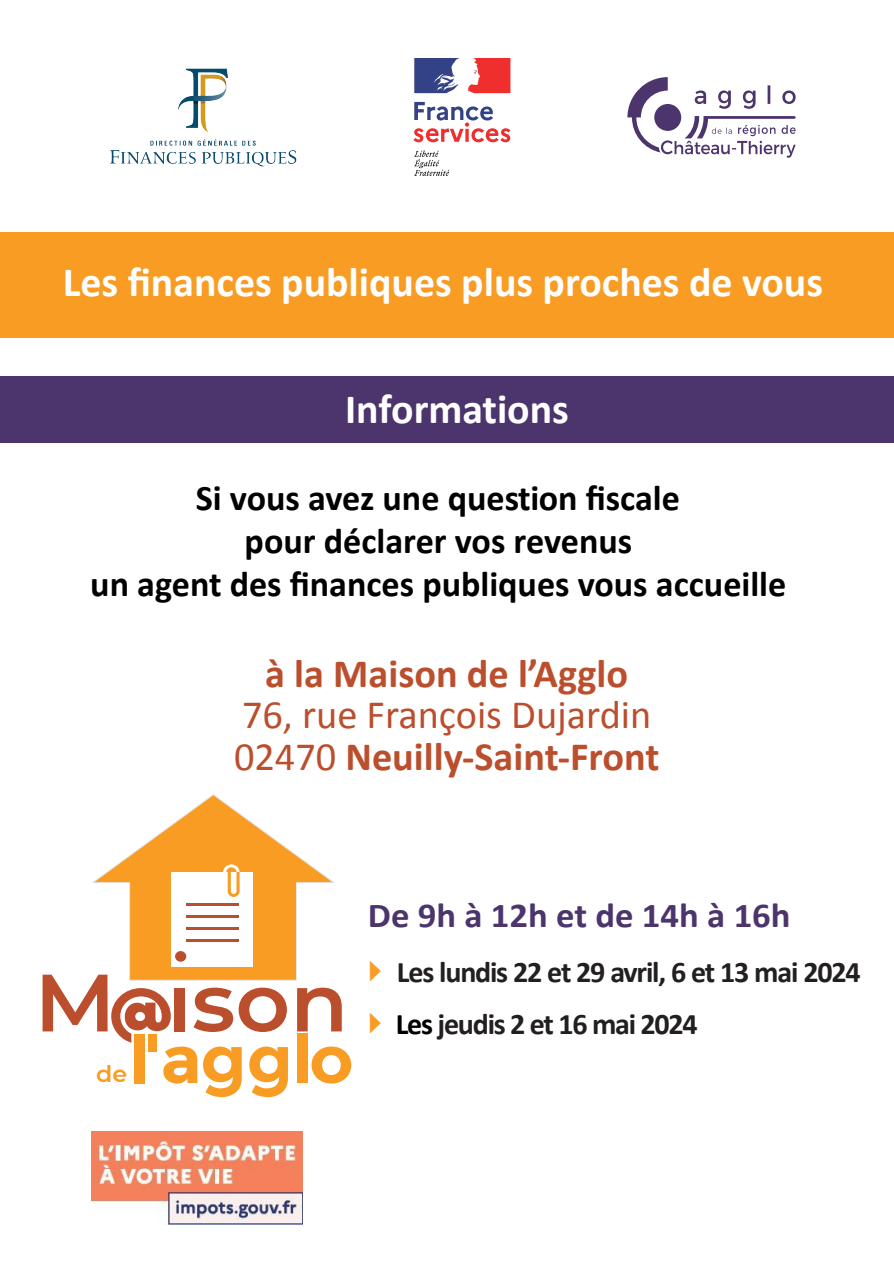
<style>
.page{position:relative;width:894px;height:1263px;background:#fff}
.page>*{position:absolute;margin:0;border:0;box-sizing:border-box;transform-origin:0 0}
.t1{font:700 41.85px "Calibri";color:#fff}
.t2{font:40.35px/41.7px "Calibri";color:#bb4e2c}
.t3{font:700 40.35px "Calibri";color:#bb4e2c}
.t4{font:700 36.15px/43.2px "Calibri";color:#000;text-align:center}
.t5{font:700 35.1px "Calibri";color:#4c356d;scale:1.05 1}
.t6{font:700 30px/52.1px "Calibri";letter-spacing:-.04em;color:#231f20}
.t7{font:600 22.65px "Montserrat";color:#f89c24;scale:1.05 1}
.s1{color:#fff}
.s2{font-weight:700}
.s3{font-family:"Lucida Grande";font-size:35.85px;color:#f89c24}
.s4{color:#000}
</style>
<div class="page">
<div style="left:0;top:232px;width:893px;height:106px;background:#f89c24"></div>
<div style="left:0;top:376px;width:893px;height:66px;background:#4c356d"></div>
<svg style="left:413px;top:102px;width:97px;height:40px"></svg>
<svg style="left:414px;top:58px;width:45px;height:35px;background:#5b679e"></svg>
<svg style="left:468px;top:58px;width:42px;height:35px"></svg>
<svg style="left:414px;top:151px;width:35px;height:25px"></svg>
<img style="left:109px;top:68px;width:188px;height:99px">
<svg style="left:627px;top:77px;width:168px;height:81px"></svg>
<svg style="left:92px;top:794px;width:242px;height:187px"></svg>
<div style="left:171px;top:872px;width:82px;height:94px;background:#fff"></div>
<svg style="left:223px;top:864px;width:16px;height:33px"></svg>
<hr style="left:186px;top:903px;width:53px;height:2px;background:#bb4e2c">
<hr style="left:186px;top:915px;width:53px;height:2px;background:#bb4e2c">
<hr style="left:186px;top:927px;width:53px;height:3px;background:#bb4e2c">
<hr style="left:186px;top:939px;width:53px;height:3px;background:#bb4e2c">
<div style="left:175px;top:951px;width:11px;height:11px;background:#bb4e2c;border-radius:50%"></div>
<svg style="left:297px;top:988px;width:44px;height:43px"></svg>
<div style="left:297px;top:1033px;width:10px;height:50px;background:#f89c24"></div>
<svg style="left:311px;top:1046px;width:40px;height:37px"></svg>
<svg style="left:43px;top:975px;width:245px;height:122px"></svg>
<img style="left:91px;top:1131px;width:211px;height:93px">
<p class="t1" style="left:63px;top:264px;width:761px">Les finances publiques plus proches de vous</p>
<p class="t1" style="left:345px;top:392px;width:225px">Informations</p>
<p class="t4" style="left:90px;top:479px;width:697px">Si vous avez une quest<span class="s1">ion</span> fiscale<br>pour déclarer vos revenus<br>un agent des finances publiques vous accueille</p>
<p class="t3" style="left:265px;top:656px;width:364px">à la Maison de l’Agglo</p>
<p class="t2" style="left:234px;top:697px;width:427px">76, rue François Dujardin<br>02470 <span class="s2">Neuilly-Saint-Front</span></p>
<p class="t7" style="left:96px;top:1060px;width:31px">de</p>
<p class="t5" style="left:368px;top:900px;width:404px">De 9h à 12h et de 14h à 16h</p>
<p class="t6" style="left:363px;top:949px;width:498px"><span class="s3">▸</span> Les lundis 22 et 29 avril, 6 et 13 mai 2024 <span class="s3">▸</span> <span class="s4">Les</span> jeudis 2 et 16 mai 2024</p>
</div>
